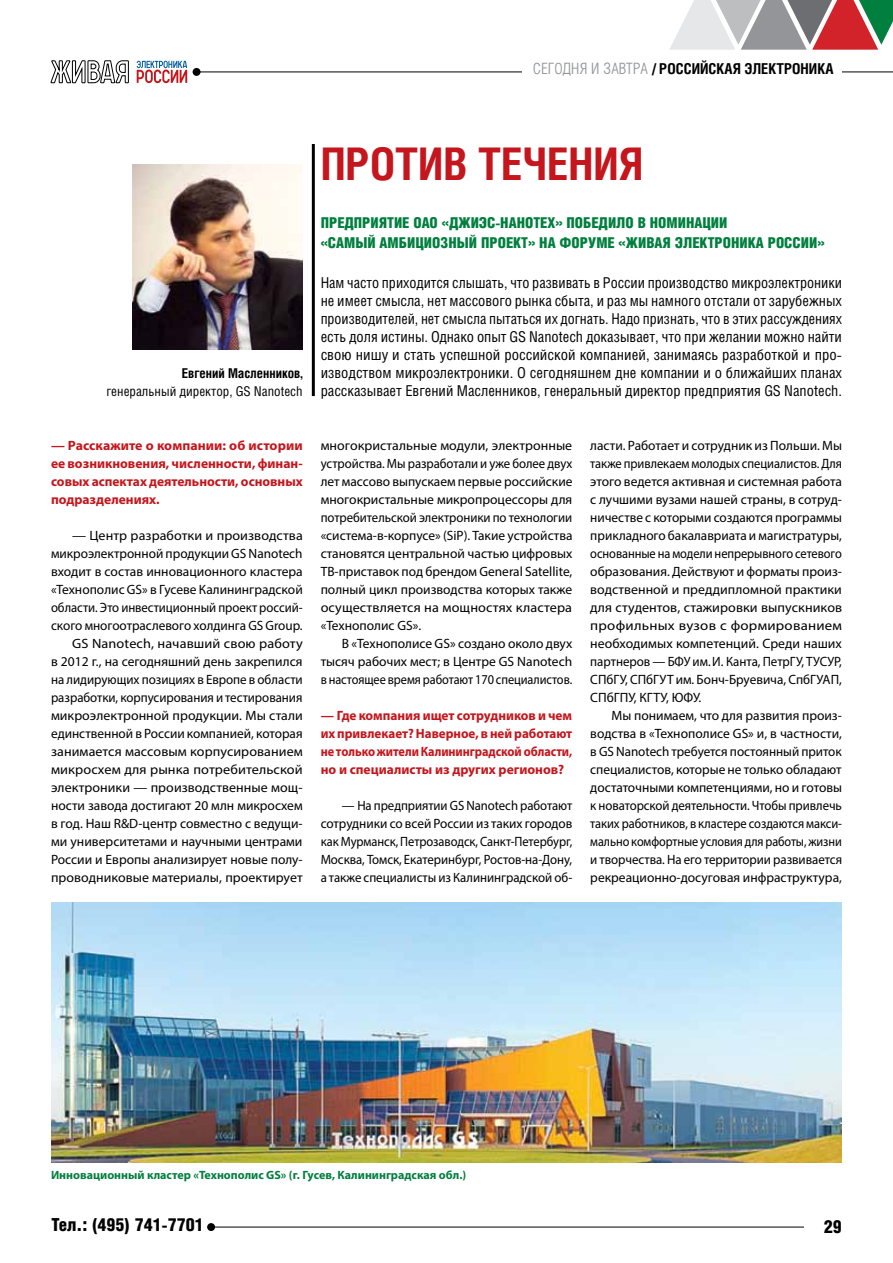
<style>
.page{position:relative;width:893px;height:1263px;background:#fff}
.page>*{position:absolute;margin:0;border:0;box-sizing:border-box;transform-origin:0 0}
.t1{font:700 45px "Helios Cond";color:#c4161c}
.t2{font:900 18px "Helios Cond";color:#000}
.t3{font:15px/18px "Helios Cond";color:#000;text-align:justify}
.t4{font:900 15px/19.5px "Helios Cond";color:#007f3e}
.t5{font:700 15px "Helios Cond";color:#000}
.t6{font:13.5px/18px "Myriad Pro";color:#000;text-align:justify}
.t7{font:13.5px/18px "Myriad Pro";color:#000;text-align:right;scale:1.04 1}
.t8{font:700 13.5px/18px "Myriad Pro";color:#c4161c;text-align:justify}
.t9{font:13.5px/18px "Myriad Pro";color:#000;text-align:justify;scale:.95 1}
.t10{font:13.5px "Helios Cond";color:#000}
.t11{font:700 13.5px "Helios Cond";color:#000}
.t12{font:700 12px "Myriad Pro";color:#007f3e}
.s1{font-weight:300;color:#939598}
.s2{font-weight:900}
</style>
<div class="page">
<svg style="left:670px;top:0;width:223px;height:50px"></svg>
<hr style="left:51px;top:1227px;width:781px;height:1px;background:#000">
<hr style="left:193px;top:72px;width:700px;height:1px;background:#000">
<div style="left:51px;top:1206px;width:160px;height:36px;background:#fff"></div>
<div style="left:522px;top:51px;width:320px;height:23px;background:#fff"></div>
<div style="left:193px;top:68px;width:8px;height:8px;background:#000;border-radius:50%"></div>
<div style="left:207px;top:1223px;width:8px;height:8px;background:#000;border-radius:50%"></div>
<svg style="left:51px;top:60px;width:78px;height:24px"></svg>
<svg style="left:137px;top:61px;width:50px;height:22px"></svg>
<div style="left:804px;top:1218px;width:38px;height:17px;background:#fff"></div>
<hr style="left:312px;top:144px;width:3px;height:252px;background:#000">
<img style="left:132px;top:164px;width:171px;height:186px">
<img style="left:51px;top:902px;width:791px;height:261px">
<p class="t5" style="left:533px;top:60px;width:302px"><span class="s1">сегодня и завтра</span> <span class="s2">/</span> российская электроника</p>
<h1 class="t1" style="left:321px;top:137px;width:324px">Против течения</h1>
<p class="t11" style="left:182px;top:365px;width:122px">Евгений Масленников,</p>
<p class="t10" style="left:106px;top:383px;width:198px">генеральный директор, GS Nanotech</p>
<p class="t8" style="left:51px;top:436px;width:253px">— Расскажите о компании: об истории ее возникновения, численности, финан&shy;совых аспектах деятельности, основных подразделениях.</p>
<p class="t7" style="left:51px;top:526px;width:244px">— Центр разработки и производства микроэлектронной продукции GS Nanotech входит в состав инновационного кластера «Технополис GS» в Гусеве Калининградской области. Это инвестиционный проект россий&shy;ского многоотраслевого холдинга GS Group.<br>GS Nanotech, начавший свою работу<br>в 2012 г., на сегодняшний день закрепился на лидирующих позициях в Европе в области разработки, корпусирования и тестирования микроэлектронной продукции. Мы стали единственной в России компанией, которая занимается массовым корпусированием микросхем для рынка потребительской электроники — производственные мощ&shy;ности завода достигают 20 млн микросхем в год. Наш R&amp;D-центр совместно с ведущи&shy;ми университетами и научными центрами России и Европы анализирует новые полу&shy;проводниковые материалы, проектирует</p>
<p class="t4" style="left:321px;top:213px;width:505px">Предприятие ОАО «ДжиЭс-Нанотех» победило в номинации<br>«Самый амбициозный проект» на Форуме «Живая электроника России»</p>
<p class="t3" style="left:321px;top:273px;width:523px">Нам часто приходится слышать, что развивать в России производство микроэлектроники не имеет смысла, нет массового рынка сбыта, и раз мы намного отстали от зарубежных производителей, нет смысла пытаться их догнать. Надо признать, что в этих рассуждениях есть доля истины. Однако опыт GS Nanotech доказывает, что при желании можно найти свою нишу и стать успешной российской компанией, занимаясь разработкой и про&shy;изводством микроэлектроники. О сегодняшнем дне компании и о ближайших планах рассказывает Евгений Масленников, генеральный директор предприятия GS Nanotech.</p>
<p class="t6" style="left:321px;top:436px;width:253px">многокристальные модули, электронные устройства. Мы разработали и уже более двух лет массово выпускаем первые российские многокристальные микропроцессоры для потребительской электроники по технологии «система-в‑корпусе» (SiP). Такие устройства становятся центральной частью цифровых ТВ‑приставок под брендом General Satellite, полный цикл производства которых также осуществляется на мощностях кластера «Технополис GS».</p>
<p class="t6" style="left:321px;top:634px;width:253px;text-indent:21px">В «Технополисе GS» создано около двух тысяч рабочих мест; в Центре GS Nanotech в настоящее время работают 170 специалистов.</p>
<p class="t8" style="left:321px;top:706px;width:253px">— Где компания ищет сотрудников и чем их привлекает? Наверное, в ней работают не только жители Калининградской области, но и специалисты из других регионов?</p>
<p class="t9" style="left:321px;top:796px;width:267px;text-indent:21px">— На предприятии GS Nanotech работают сотрудники со всей России из таких городов как Мурманск, Петрозаводск, Санкт-Петербург, Москва, Томск, Екатеринбург, Ростов‑на-Дону, а также специалисты из Калининградской об-</p>
<p class="t6" style="left:590px;top:436px;width:253px">ласти. Работает и сотрудник из Польши. Мы также привлекаем молодых специалистов. Для этого ведется активная и системная работа с лучшими вузами нашей страны, в сотруд&shy;ничестве с которыми создаются программы прикладного бакалавриата и магистратуры, основанные на модели непрерывного сетевого образования. Действуют и форматы произ&shy;водственной и преддипломной практики для студентов, стажировки выпускников профильных вузов с формированием необходимых компетенций. Среди наших партнеров — БФУ им.И. Канта, ПетрГУ, ТУСУР, СПбГУ, СПбГУТ им. Бонч-Бруевича, СпбГУАП, СПбГПУ, КГТУ, ЮФУ.</p>
<p class="t6" style="left:590px;top:706px;width:253px;text-indent:21px">Мы понимаем, что для развития произ&shy;водства в «Технополисе GS» и, в частности, в GS Nanotech требуется постоянный приток специалистов, которые не только обладают достаточными компетенциями, но и готовы к новаторской деятельности. Чтобы привлечь таких работников, в кластере создаются макси&shy;мально комфортные условия для работы, жизни и творчества. На его территории развивается рекреационно-досуговая инфраструктура,</p>
<p class="t12" style="left:51px;top:1167px;width:417px">Инновационный кластер «Технополис GS» (г. Гусев, Калининградская обл.)</p>
<h2 class="t2" style="left:51px;top:1215px;width:154px">Тел.: (495) 741-7701</h2>
<h2 class="t2" style="left:824px;top:1217px;width:20px">29</h2>
</div>
